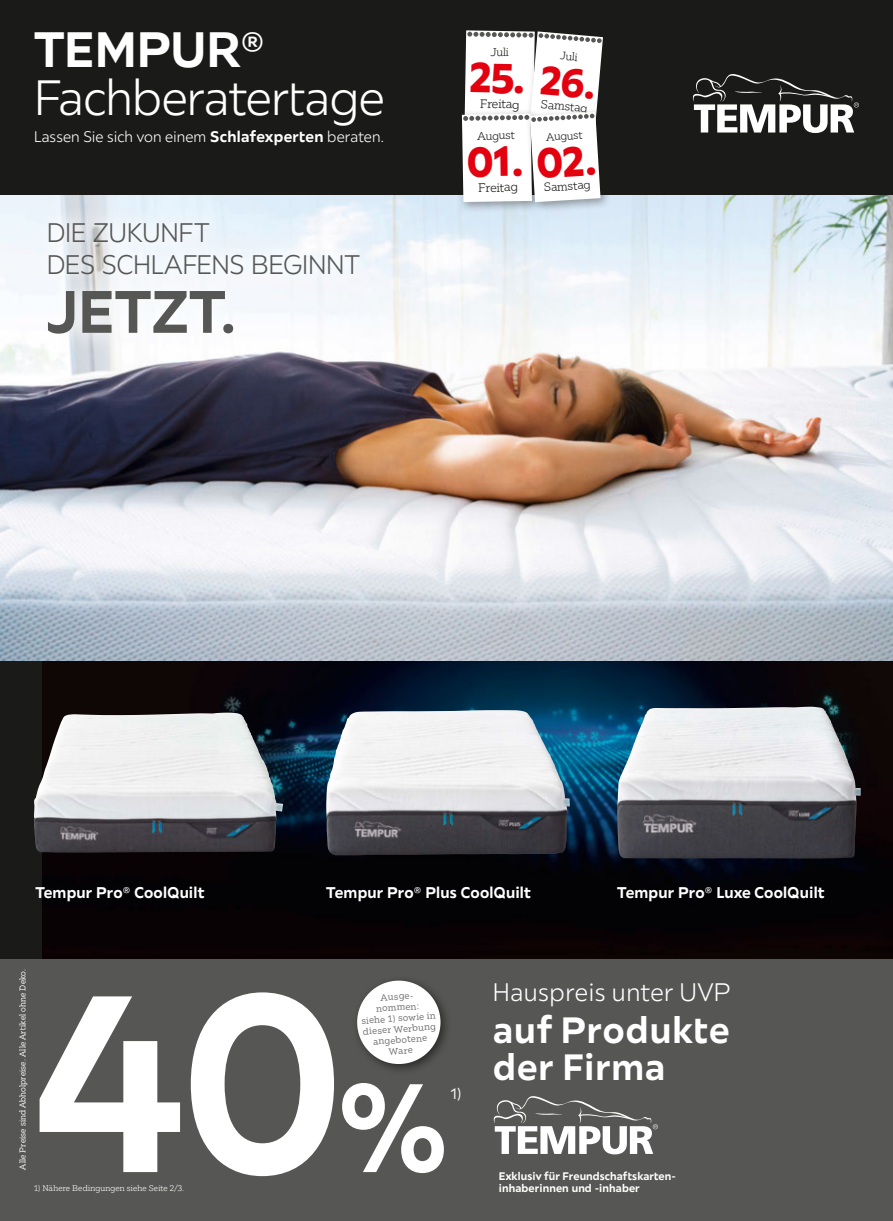
<style>
.page{position:relative;width:893px;height:1221px;background:#fff}
.page>*{position:absolute;margin:0;border:0;box-sizing:border-box;transform-origin:0 0}
.t1{font:700 252.3px "XXX Lutz Sans";color:#fff}
.t2{font:700 60px "XXX Lutz Sans";color:#565655}
.t3{font:700 49.95px "XXX Lutz Sans";letter-spacing:-.005em;color:#fff}
.t4{font:300 49.8px "XXX Lutz Sans";letter-spacing:-.01em;color:#fff}
.t5{font:700 36.75px/36.8px "XXX Lutz Sans";letter-spacing:.03em;color:#fff}
.t6{font:300 27px/32.4px "XXX Lutz Sans";letter-spacing:-.015em;color:#565655}
.t7{font:300 25.5px "XXX Lutz Sans";letter-spacing:.02em;color:#fff}
.t8{font:700 15.6px "XXX Lutz Sans";letter-spacing:.015em;color:#fff}
.t9{font:300 15.45px "XXX Lutz Sans";letter-spacing:.005em;color:#fff}
.t10{font:15.15px "XXX Lutz Sans";color:#fff}
.t11{font:300 12.3px "XXX Lutz Serif";color:#1a1a18}
.t12{font:300 11.85px "XXX Lutz Serif";color:#1a1a18}
.t13{font:300 11.4px "XXX Lutz Serif";color:#1a1a18}
.t14{font:700 11.1px/11.9px "XXX Lutz Sans";letter-spacing:.01em;color:#fff}
.t15{font:300 10.95px "XXX Lutz Serif";color:#1a1a18}
.t16{font:9.3px/10.8px "XXX Lutz Serif";color:#6f6f6e;text-align:center}
.t17{font:300 8.25px "XXX Lutz Serif";letter-spacing:.02em;color:#fff}
.s1{font-weight:700}
.s2{font-size:126.15px;color:#565655}
</style>
<div class="page">
<img style="left:0;top:194px;width:893px;height:467px">
<div style="left:0;top:661px;width:893px;height:559px;background:#1a1a18"></div>
<img style="left:43px;top:661px;width:850px;height:298px">
<div style="left:0;top:0;width:893px;height:194px;background:#1a1a18"></div>
<svg style="left:693px;top:74px;width:166px;height:59px"></svg>
<div style="left:29px;top:203px;width:349px;height:150px;background:#fff;opacity:.75"></div>
<div style="left:0;top:959px;width:893px;height:261px;background:#565655"></div>
<div style="left:351px;top:974px;width:101px;height:101px;background:#1a1a18;opacity:.75"></div>
<div style="left:357px;top:980px;width:83px;height:83px;background:#fff;border-radius:50%"></div>
<svg style="left:494px;top:1096px;width:164px;height:58px"></svg>
<div style="left:457px;top:108px;width:86px;height:105px;background:#1a1a18;opacity:.4"></div>
<div style="left:525px;top:107px;width:87px;height:106px;background:#1a1a18;opacity:.4"></div>
<img style="left:34px;top:712px;width:249px;height:140px">
<img style="left:326px;top:710px;width:244px;height:145px">
<img style="left:617px;top:706px;width:244px;height:152px">
<svg style="left:462px;top:30px;width:141px;height:172px;background:#e9e9e9"></svg>
<h3 class="t3" style="left:34px;top:18px;width:233px">TEMPUR®</h3>
<h3 class="t4" style="left:34px;top:68px;width:352px">Fachberatertage</h3>
<h3 class="t9" style="left:34px;top:127px;width:352px">Lassen Sie sich von einem <span class="s1">Schlafexperten</span> beraten.</h3>
<h3 class="t6" style="left:47px;top:216px;width:315px">DIE ZUKUNFT<br>DES SCHLAFENS BEGINNT</h3>
<h2 class="t2" style="left:47px;top:273px;width:191px">JETZT.</h2>
<h3 class="t13" style="left:491px;top:45px;width:20px;rotate:1deg">Juli</h3>
<h3 class="t11" style="left:480px;top:96px;width:41px;rotate:1deg">Freitag</h3>
<h3 class="t13" style="left:477px;top:129px;width:39px;rotate:-1deg">August</h3>
<h3 class="t11" style="left:478px;top:180px;width:41px;rotate:-1deg">Freitag</h3>
<h3 class="t15" style="left:561px;top:49px;width:19px;rotate:5deg">Juli</h3>
<h3 class="t12" style="left:542px;top:97px;width:48px;rotate:5deg">Samstag</h3>
<h3 class="t15" style="left:546px;top:131px;width:37px;rotate:-4deg">August</h3>
<h3 class="t12" style="left:543px;top:180px;width:48px;rotate:-4deg">Samstag</h3>
<h3 class="t8" style="left:35px;top:882px;width:170px">Tempur Pro® CoolQuilt</h3>
<h3 class="t8" style="left:326px;top:882px;width:205px">Tempur Pro® Plus CoolQuilt</h3>
<h3 class="t8" style="left:617px;top:882px;width:208px">Tempur Pro® Luxe CoolQuilt</h3>
<p class="t17" style="left:18px;top:1169px;width:202px;rotate:-90deg">Alle Preise sind Abholpreise. Alle Artikel ohne Deko.</p>
<h1 class="t1" style="left:35px;top:921px;width:412px">40<span class="s2">%</span></h1>
<h3 class="t7" style="left:493px;top:976px;width:239px">Hauspreis unter UVP</h3>
<p class="t16" style="left:360px;top:993px;width:76px;rotate:-4deg">Ausge&shy;nommen:<br>siehe 1) sowie in dieser Werbung angebotene<br>Ware</p>
<h3 class="t5" style="left:493px;top:1011px;width:237px">auf Produkte der Firma</h3>
<h3 class="t10" style="left:451px;top:1084px;width:12px">1)</h3>
<h3 class="t14" style="left:499px;top:1169px;width:178px">Exklusiv für Freundschaftskarten&shy;inhaberinnen und -inhaber</h3>
<p class="t17" style="left:34px;top:1183px;width:152px">1) Nähere Bedingungen siehe Seite 2/3.</p>
</div>
